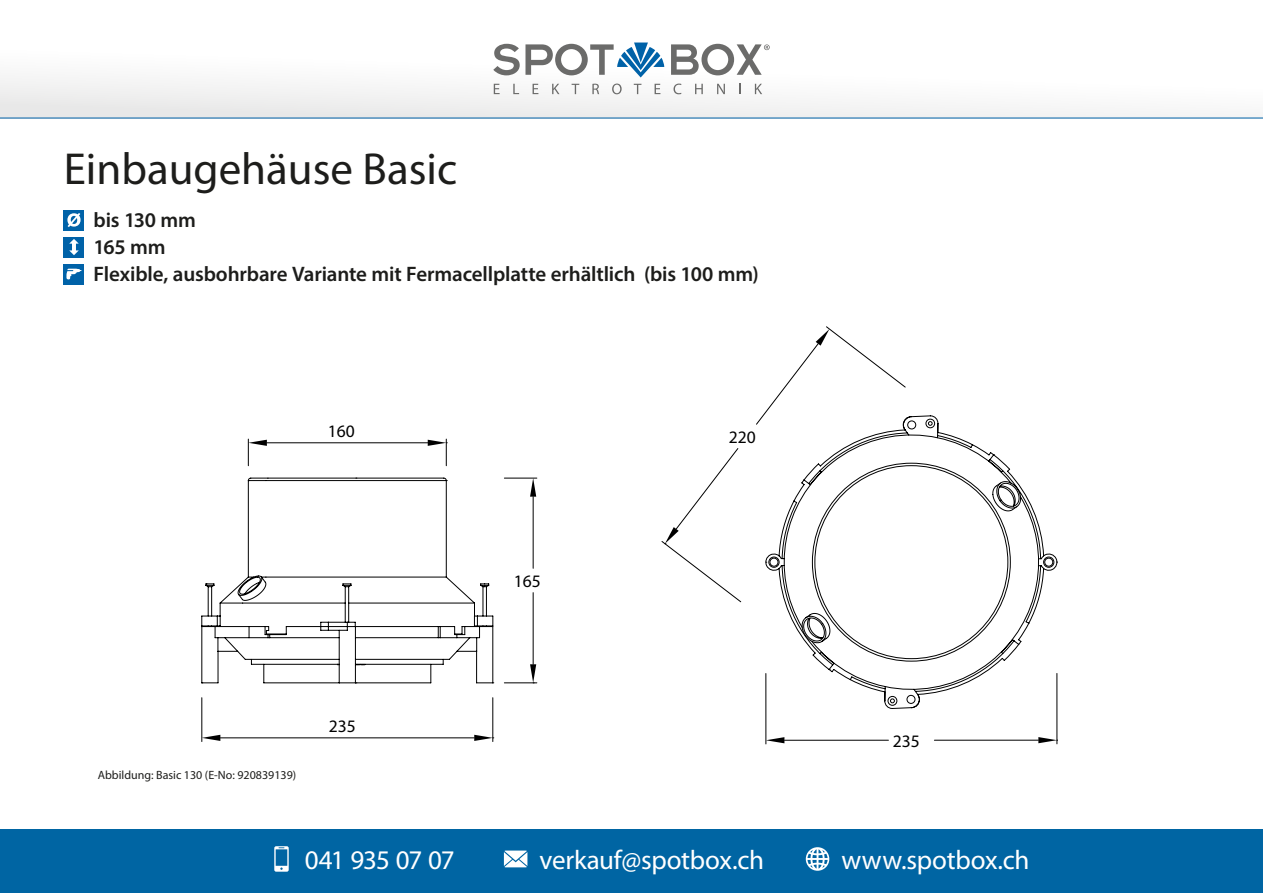
<style>
.page{position:relative;width:1263px;height:893px;background:#fff}
.page>*{position:absolute;margin:0;border:0;box-sizing:border-box;transform-origin:0 0}
.t1{font:45px "Myriad Pro";color:#1d1d1b}
.t2{font:27px "Myriad Pro";letter-spacing:-.015em;color:#fff}
.t3{font:27px "Myriad Pro";letter-spacing:-.04em;color:#fff}
.t4{font:600 21px/27px "Myriad Pro";letter-spacing:-.01em;color:#1d1d1b}
.t5{font:17.55px "Myriad Pro";color:#000}
.t6{font:12px "Myriad Pro";color:#1d1d1b}
</style>
<div class="page">
<div style="left:0;top:45px;width:1263px;height:73px;background:linear-gradient(to right,#f2f2f2,#fdfdfd)"></div>
<svg style="left:493px;top:43px;width:171px;height:35px"></svg>
<svg style="left:671px;top:44px;width:99px;height:31px"></svg>
<svg style="left:494px;top:84px;width:6px;height:10px"></svg>
<svg style="left:513px;top:84px;width:6px;height:10px"></svg>
<svg style="left:532px;top:84px;width:6px;height:10px"></svg>
<svg style="left:552px;top:84px;width:7px;height:10px"></svg>
<svg style="left:572px;top:84px;width:7px;height:10px"></svg>
<svg style="left:592px;top:84px;width:7px;height:10px"></svg>
<svg style="left:612px;top:84px;width:10px;height:10px"></svg>
<svg style="left:634px;top:84px;width:7px;height:10px"></svg>
<svg style="left:654px;top:84px;width:6px;height:10px"></svg>
<svg style="left:673px;top:84px;width:8px;height:10px"></svg>
<svg style="left:695px;top:84px;width:8px;height:10px"></svg>
<svg style="left:717px;top:84px;width:8px;height:10px"></svg>
<svg style="left:755px;top:84px;width:7px;height:10px"></svg>
<hr style="left:0;top:118px;width:1263px;height:1px;background:#0062a8">
<div style="left:0;top:829px;width:1263px;height:64px;background:#0065a3"></div>
<svg style="left:274px;top:846px;width:15px;height:26px"></svg>
<svg style="left:504px;top:850px;width:23px;height:17px"></svg>
<svg style="left:806px;top:847px;width:23px;height:24px"></svg>
<svg style="left:201px;top:438px;width:294px;height:266px"></svg>
<svg style="left:530px;top:478px;width:6px;height:19px"></svg>
<svg style="left:530px;top:664px;width:6px;height:19px"></svg>
<hr style="left:201px;top:698px;width:1px;height:44px;background:#000">
<hr style="left:492px;top:698px;width:1px;height:44px;background:#000">
<hr style="left:220px;top:737px;width:254px;height:1px;background:#000">
<svg style="left:202px;top:735px;width:18px;height:6px"></svg>
<svg style="left:474px;top:735px;width:20px;height:6px"></svg>
<hr style="left:267px;top:442px;width:161px;height:1px;background:#000">
<svg style="left:248px;top:439px;width:19px;height:27px"></svg>
<svg style="left:428px;top:439px;width:19px;height:27px"></svg>
<hr style="left:765px;top:673px;width:1px;height:71px;background:#000">
<hr style="left:1056px;top:673px;width:1px;height:71px;background:#000">
<svg style="left:766px;top:741px;width:18px;height:2px"></svg>
<svg style="left:1038px;top:741px;width:19px;height:2px"></svg>
<svg style="left:661px;top:326px;width:396px;height:415px"></svg>
<svg style="left:816px;top:329px;width:13px;height:17px"></svg>
<svg style="left:665px;top:527px;width:14px;height:17px"></svg>
<div style="left:64px;top:210px;width:20px;height:20px;background:#0062a8"></div>
<svg style="left:67px;top:213px;width:14px;height:14px"></svg>
<div style="left:64px;top:237px;width:20px;height:20px;background:#0062a8"></div>
<svg style="left:69px;top:239px;width:10px;height:16px"></svg>
<div style="left:64px;top:264px;width:20px;height:20px;background:#0062a8"></div>
<svg style="left:66px;top:269px;width:15px;height:10px"></svg>
<h1 class="t1" style="left:64px;top:141px;width:395px">Einbaugehäuse Basic</h1>
<p class="t4" style="left:94px;top:206px;width:667px">bis 130 mm<br>165 mm<br>Flexible, ausbohrbare Variante mit Fermacellplatte erhältlich (bis 100 mm)</p>
<p class="t5" style="left:328px;top:420px;width:29px">160</p>
<p class="t5" style="left:514px;top:570px;width:29px">165</p>
<p class="t5" style="left:729px;top:426px;width:29px">220</p>
<p class="t6" style="left:98px;top:767px;width:200px">Abbildung: Basic 130 (E-No: 920839139)</p>
<p class="t5" style="left:329px;top:715px;width:29px">235</p>
<p class="t5" style="left:893px;top:730px;width:29px">235</p>
<p class="t3" style="left:305px;top:843px;width:151px">041 935 07 07</p>
<p class="t2" style="left:540px;top:843px;width:226px">verkauf@spotbox.ch</p>
<p class="t2" style="left:841px;top:843px;width:189px">www.spotbox.ch</p>
</div>
